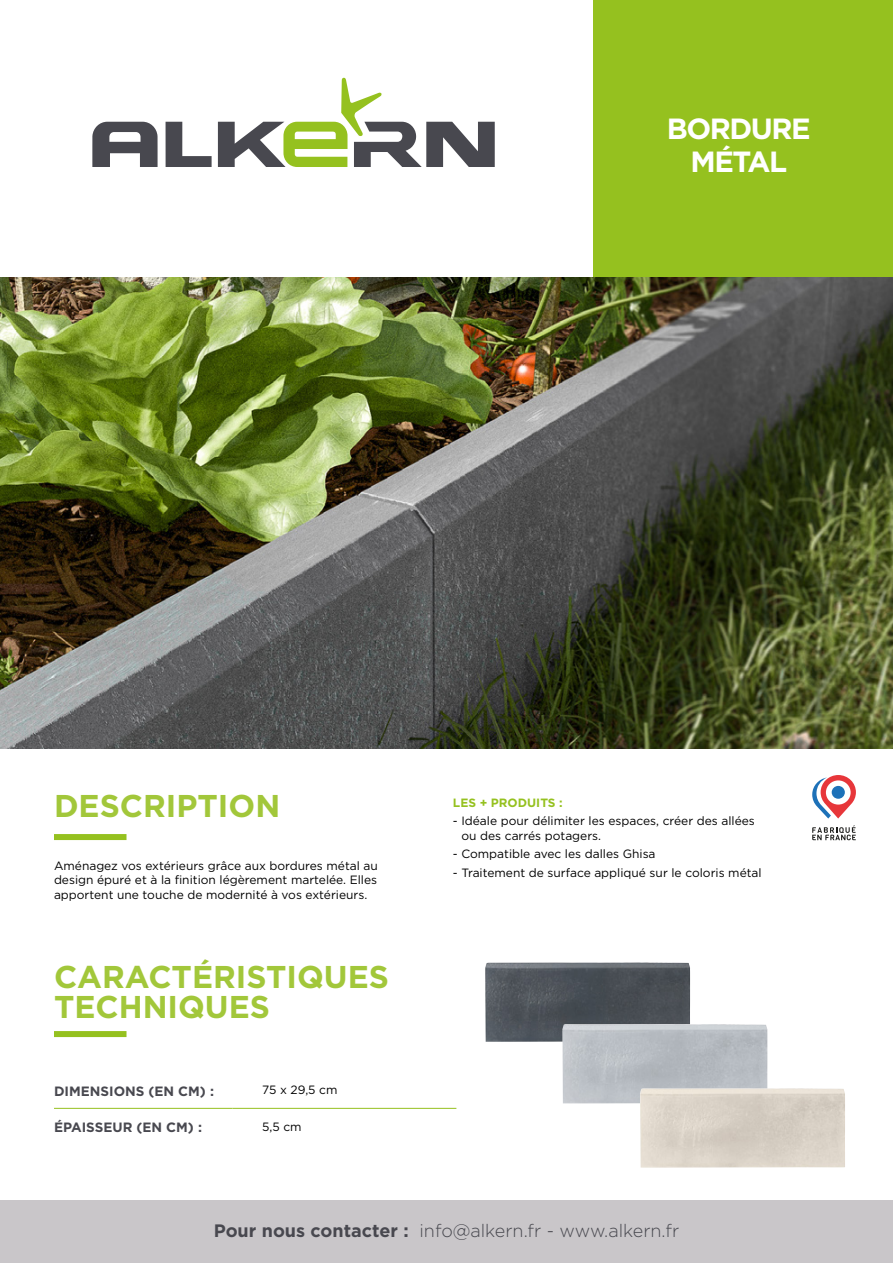
<style>
.page{position:relative;width:893px;height:1263px;background:#fff}
.page>*{position:absolute;margin:0;border:0;box-sizing:border-box;transform-origin:0 0}
.t1{font:700 31.5px/30px "Gotham";color:#a2c73a}
.t2{font:700 29.25px/33px "Gotham";letter-spacing:-.05em;color:#fff;text-align:center}
.t3{font:300 18px "Gotham";color:#48484f}
.t4{font:700 13.5px "Gotham";color:#48484f}
.t5{font:12px/14.4px "Gotham";color:#000;text-align:justify}
.t6{font:700 12px "Gotham";color:#95c11f}
.s1{font-weight:700}
</style>
<div class="page">
<img style="left:0;top:276px;width:893px;height:472px">
<div style="left:0;top:1200px;width:893px;height:63px;background:#c9c6c9"></div>
<div style="left:594px;top:0;width:299px;height:276px;background:#95c11f"></div>
<svg style="left:166px;top:122px;width:46px;height:45px"></svg>
<svg style="left:218px;top:78px;width:277px;height:89px"></svg>
<svg style="left:92px;top:122px;width:66px;height:45px"></svg>
<div style="left:54px;top:834px;width:72px;height:6px;background:#95c11f"></div>
<hr style="left:54px;top:1108px;width:178px;height:1px;background:#95c11f">
<hr style="left:232px;top:1108px;width:224px;height:1px;background:#95c11f">
<svg style="left:812px;top:825px;width:44px;height:15px"></svg>
<svg style="left:812px;top:775px;width:44px;height:43px"></svg>
<div style="left:832px;top:786px;width:13px;height:13px;background:#1d71b8;border-radius:50%"></div>
<div style="left:54px;top:1031px;width:72px;height:6px;background:#95c11f"></div>
<img style="left:485px;top:962px;width:205px;height:80px">
<img style="left:562px;top:1024px;width:206px;height:79px">
<img style="left:640px;top:1088px;width:205px;height:80px">
<h2 class="t2" style="left:667px;top:112px;width:145px">BORDURE<br>MÉTAL</h2>
<h1 class="t1" style="left:54px;top:791px;width:228px">DESCRIPTION</h1>
<p class="t5" style="left:54px;top:858px;width:325px">Aménagez vos extérieurs grâce aux bordures métal au design épuré et à la finition légèrement martelée. Elles apportent une touche de modernité à vos extérieurs.</p>
<h1 class="t1" style="left:54px;top:962px;width:337px">CARACTÉRISTIQUES<br>TECHNIQUES</h1>
<p class="t4" style="left:54px;top:1082px;width:162px">DIMENSIONS (EN CM) :</p>
<p class="t5" style="left:262px;top:1083px;width:77px">75 x 29,5 cm</p>
<p class="t4" style="left:54px;top:1118px;width:150px">ÉPAISSEUR (EN CM) :</p>
<p class="t5" style="left:262px;top:1119px;width:41px">5,5 cm</p>
<p class="t6" style="left:453px;top:794px;width:111px">LES + PRODUITS :</p>
<p class="t5" style="left:461px;top:814px;width:295px;text-indent:-9px">- Idéale pour délimiter les espaces, créer des allées ou des carrés potagers.</p>
<p class="t5" style="left:453px;top:847px;width:204px">- Compatible avec les dalles Ghisa</p>
<p class="t5" style="left:453px;top:865px;width:310px">- Traitement de surface appliqué sur le coloris métal</p>
<h3 class="t3" style="left:214px;top:1220px;width:467px"><span class="s1">Pour nous contacter :</span> info@alkern.fr - www.alkern.fr</h3>
</div>
